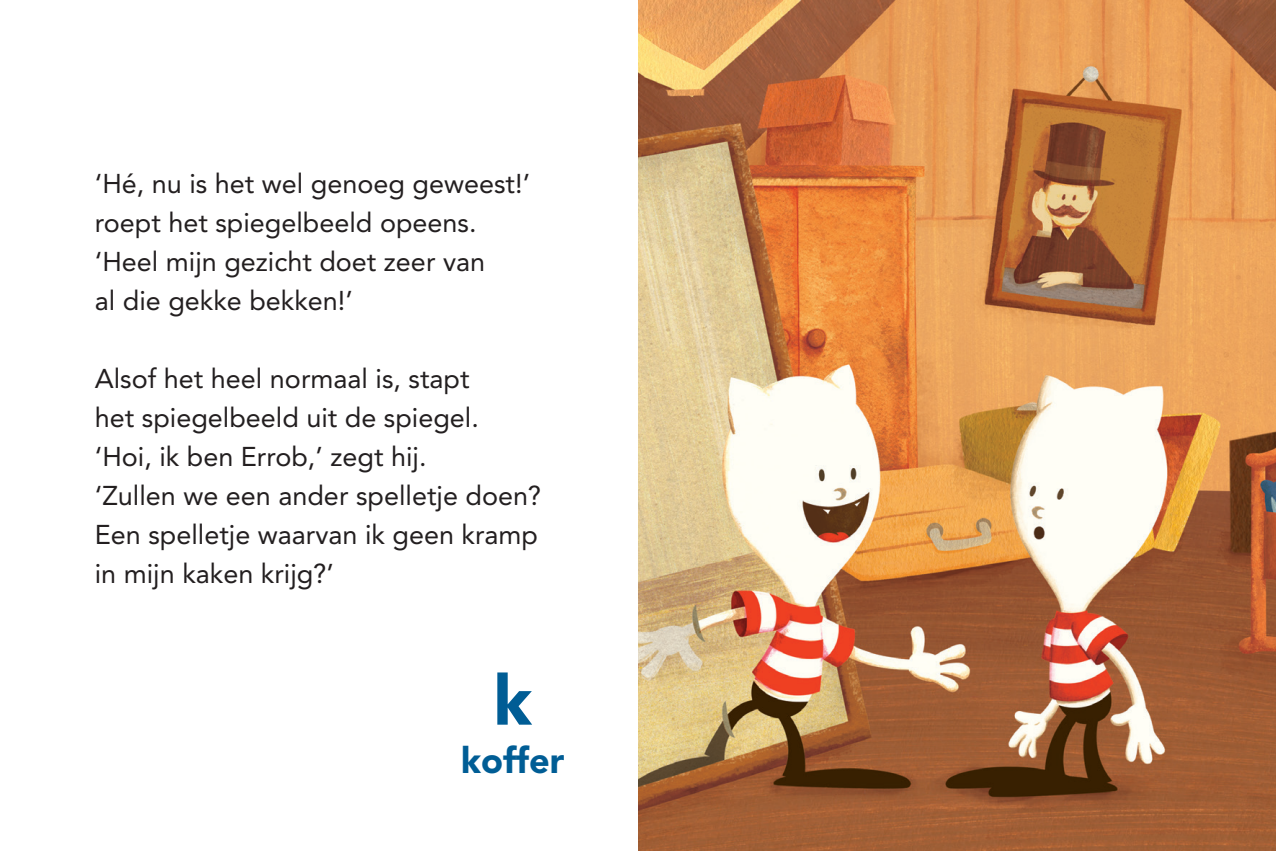
<style>
.page{position:relative;width:1276px;height:851px;background:#fff}
.page>*{position:absolute;margin:0;border:0;box-sizing:border-box;transform-origin:0 0}
.t1{font:900 69px "Avenir LT";color:#005d95}
.t2{font:900 36px "Avenir LT";color:#005d95}
.t3{font:27px/39px "Avenir LT";color:#231f20}
</style>
<div class="page">
<img style="left:638px;top:0;width:638px;height:850px">
<p class="t3" style="left:95px;top:164px;width:437px">‘Hé, nu is het wel genoeg geweest!’ roept het spiegelbeeld opeens. ‘Heel mijn gezicht doet zeer van<br>al die gekke bekken!’</p>
<p class="t3" style="left:95px;top:359px;width:448px">Alsof het heel normaal is, stapt<br>het spiegelbeeld uit de spiegel. ‘Hoi, ik ben Errob,’ zegt hij.<br>‘Zullen we een ander spelletje doen?<br>Een spelletje waarvan ik geen kramp in mijn kaken krijg?’</p>
<h1 class="t1" style="left:494px;top:658px;width:40px">k</h1>
<h2 class="t2" style="left:461px;top:738px;width:105px">koffer</h2>
</div>
